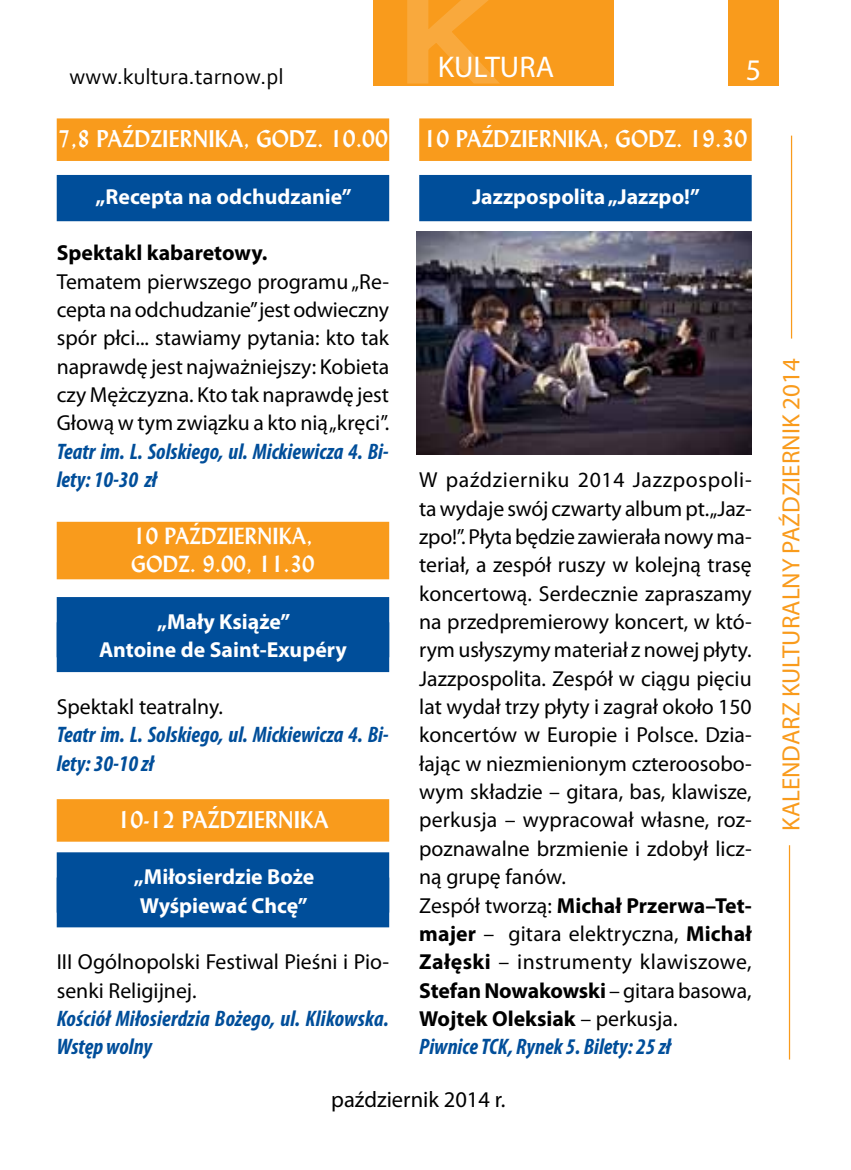
<style>
.page{position:relative;width:851px;height:1170px;background:#fff}
.page>*{position:absolute;margin:0;border:0;box-sizing:border-box;transform-origin:0 0}
.t1{font:30px "Myriad Pro";color:#fff}
.t2{font:25px "Myriad Pro";color:#f99b1c}
.t3{font:italic 700 condensed 22.5px/28.2px "Myriad Pro";color:#004e9a}
.t4{font:700 22.5px "Lydian PL";color:#fff}
.t5{font:22.5px "Corbel";color:#000}
.t6{font:22.5px "Myriad Pro";color:#000}
.t7{font:21.75px/28.2px "Myriad Pro";color:#000}
.t8{font:700 21.75px/28.2px "Myriad Pro";color:#fff;text-align:center}
.t9{font:700 21.75px/28.2px "Lydian PL";color:#fff}
.t10{font:700 21.75px "Myriad Pro";color:#000}
.s1{font-weight:700}
</style>
<div class="page">
<div style="left:373px;top:0;width:241px;height:85px;background:#f99b1c"></div>
<svg style="left:404px;top:0;width:164px;height:86px"></svg>
<div style="left:728px;top:0;width:50px;height:85px;background:#f99b1c"></div>
<hr style="left:790px;top:136px;width:2px;height:202px;background:#f99b1c">
<hr style="left:788px;top:845px;width:2px;height:214px;background:#f99b1c">
<div style="left:57px;top:118px;width:332px;height:43px;background:#f99b1c"></div>
<div style="left:57px;top:175px;width:332px;height:46px;background:#004e9a"></div>
<div style="left:57px;top:521px;width:332px;height:58px;background:#f99b1c"></div>
<div style="left:57px;top:597px;width:332px;height:75px;background:#004e9a"></div>
<div style="left:57px;top:799px;width:332px;height:42px;background:#f99b1c"></div>
<div style="left:57px;top:852px;width:332px;height:75px;background:#004e9a"></div>
<div style="left:419px;top:118px;width:332px;height:43px;background:#f99b1c"></div>
<div style="left:419px;top:175px;width:332px;height:46px;background:#004e9a"></div>
<img style="left:417px;top:232px;width:334px;height:222px">
<p class="t5" style="left:70px;top:62px;width:215px">www.kultura.tarnow.pl</p>
<p class="t4" style="left:58px;top:124px;width:332px">7,8 PAŹDZIERNIKA, GODZ. 10.00</p>
<p class="t8" style="left:96px;top:181px;width:257px">„Recepta na odchudzanie”</p>
<p class="t10" style="left:57px;top:239px;width:212px">Spektakl kabaretowy.</p>
<p class="t7" style="left:57px;top:267px;width:334px;text-align:justify">Tematem pierwszego programu „Re&shy;cepta na odchudzanie” jest odwieczny spór płci... stawiamy pytania: kto tak naprawdę jest najważniejszy: Kobieta czy Mężczyzna. Kto tak naprawdę jest Głową w tym związku a kto nią „kręci”.</p>
<p class="t3" style="left:57px;top:436px;width:333px">Teatr im. L. Solskiego, ul. Mickiewicza 4. Bi&shy;lety: 10-30 zł</p>
<p class="t9" style="left:131px;top:521px;width:185px">10 PAŹDZIERNIKA,<br>GODZ. 9.00, 11.30</p>
<p class="t8" style="left:99px;top:606px;width:249px">„Mały Książe”<br>Antoine de Saint-Exupéry</p>
<p class="t7" style="left:57px;top:692px;width:168px">Spektakl teatralny.</p>
<p class="t3" style="left:57px;top:720px;width:333px">Teatr im. L. Solskiego, ul. Mickiewicza 4. Bi&shy;lety: 30-10 zł</p>
<p class="t4" style="left:118px;top:804px;width:212px">10-12 PAŹDZIERNIKA</p>
<p class="t8" style="left:134px;top:862px;width:182px;text-align:left">„Miłosierdzie Boże<br>Wyśpiewać Chcę”</p>
<p class="t7" style="left:57px;top:947px;width:334px">III Ogólnopolski Festiwal Pieśni i Pio&shy;senki Religijnej.</p>
<p class="t3" style="left:57px;top:1003px;width:334px">Kościół Miłosierdzia Bożego, ul. Klikowska.<br>Wstęp wolny</p>
<h1 class="t1" style="left:437px;top:48px;width:118px">KULTURA</h1>
<h1 class="t1" style="left:745px;top:51px;width:17px">5</h1>
<p class="t4" style="left:423px;top:124px;width:325px">10 PAŹDZIERNIKA, GODZ. 19.30</p>
<p class="t8" style="left:472px;top:181px;width:229px">Jazzpospolita „Jazzpo!”</p>
<p class="t7" style="left:419px;top:465px;width:334px">W październiku 2014 Jazzpospoli&shy;ta wydaje swój czwarty album pt. „Jaz&shy;zpo!”. Płyta będzie zawierała nowy ma&shy;teriał, a zespół ruszy w kolejną trasę koncertową. Serdecznie zapraszamy na przedpremierowy koncert, w któ&shy;rym usłyszymy materiał z nowej płyty.<br>Jazzpospolita. Zespół w ciągu pięciu lat wydał trzy płyty i zagrał około 150 koncertów w Europie i Polsce. Dzia&shy;łając w niezmienionym czteroosobo&shy;wym składzie – gitara, bas, klawisze, perkusja – wypracował własne, roz&shy;poznawalne brzmienie i zdobył licz&shy;ną grupę fanów.<br>Zespół tworzą: <span class="s1">Michał Przerwa–Tet&shy;majer</span> – gitara elektryczna, <span class="s1">Michał Załęski</span> – instrumenty klawiszowe, <span class="s1">Stefan Nowakowski</span> – gitara basowa, <span class="s1">Wojtek Oleksiak</span> – perkusja.</p>
<p class="t3" style="left:419px;top:1032px;width:253px">Piwnice TCK, Rynek 5. Bilety: 25 zł</p>
<p class="t6" style="left:331px;top:1085px;width:176px">październik 2014 r.</p>
<p class="t2" style="left:775px;top:831px;width:474px;rotate:-90deg">KALENDARZ KULTURALNY PAŹDZIERNIK 2014</p>
</div>
